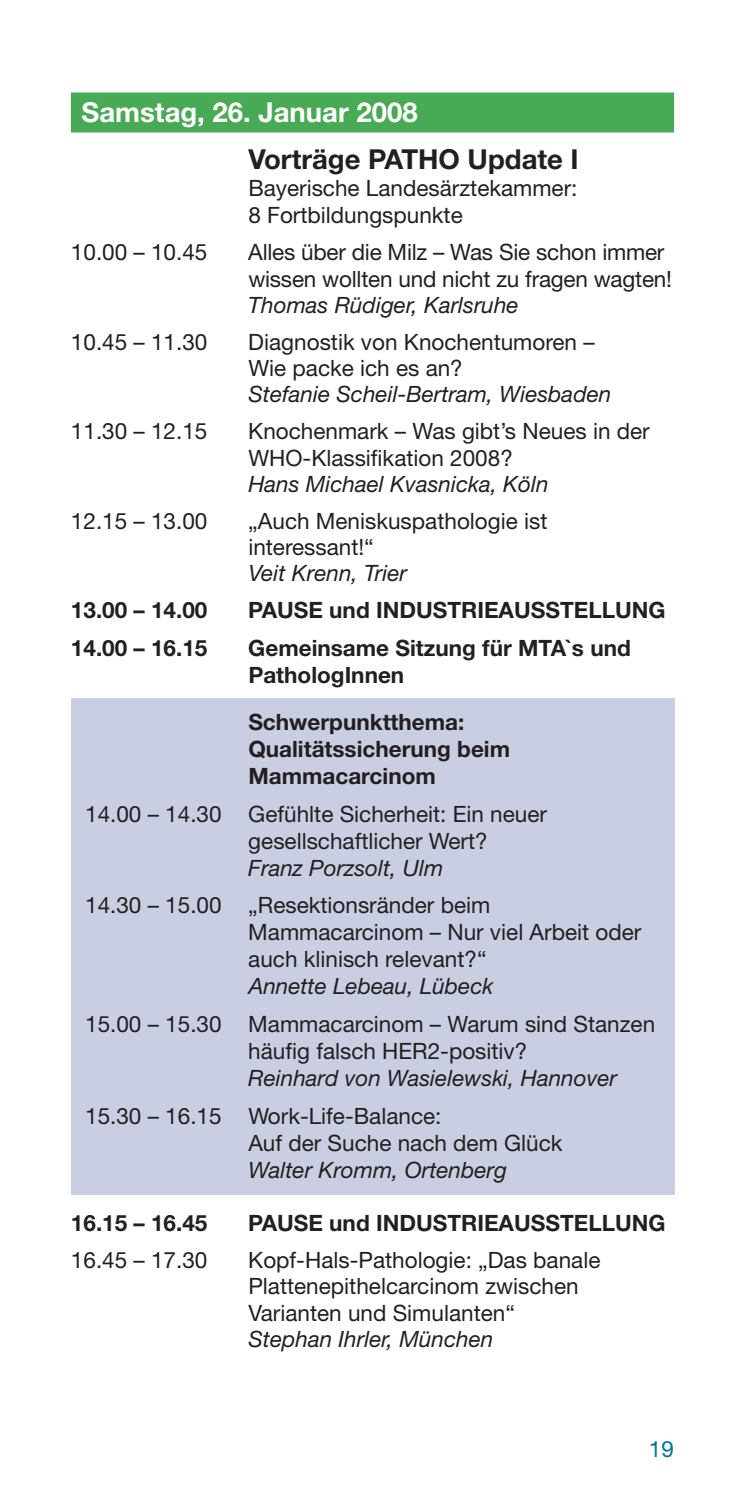
<style>
.page{position:relative;width:745px;height:1489px;background:#fff}
.page>*{position:absolute;margin:0;border:0;box-sizing:border-box;transform-origin:0 0}
.t1{font:700 27.5px "Helvetica Neue";color:#fff}
.t2{font:700 27.5px "Helvetica Neue";color:#231f20}
.t3{font:22.5px/27px "Helvetica Neue";color:#231f20}
.t4{font:italic 22.5px "Helvetica Neue";color:#231f20}
.t5{font:700 22.5px/27px "Helvetica Neue";color:#231f20}
.t6{font:22.5px "Helvetica Neue";color:#00769c}
</style>
<div class="page">
<div style="left:71px;top:92px;width:602px;height:40px;background:#48aa54"></div>
<div style="left:71px;top:698px;width:602px;height:496px;background:#cacee2"></div>
<p class="t1" style="left:81px;top:95px;width:337px">Samstag, 26. Januar 2008</p>
<p class="t2" style="left:248px;top:143px;width:332px">Vorträge PATHO Update I</p>
<p class="t3" style="left:248px;top:175px;width:330px">Bayerische Landesärztekammer:<br>8 Fortbildungspunkte</p>
<p class="t3" style="left:71px;top:238px;width:138px">10.00 – 10.45</p>
<p class="t3" style="left:248px;top:239px;width:425px;line-height:26.2px">Alles über die Milz – Was Sie schon immer wissen wollten und nicht zu fragen wagten!</p>
<p class="t4" style="left:248px;top:291px;width:272px">Thomas Rüdiger, Karlsruhe</p>
<p class="t3" style="left:71px;top:328px;width:138px">10.45 – 11.30</p>
<p class="t3" style="left:248px;top:328px;width:347px;line-height:26.2px">Diagnostik von Knochentumoren –<br>Wie packe ich es an?</p>
<p class="t4" style="left:248px;top:381px;width:364px">Stefanie Scheil-Bertram, Wiesbaden</p>
<p class="t3" style="left:71px;top:417px;width:138px">11.30 – 12.15</p>
<p class="t3" style="left:248px;top:418px;width:402px;line-height:26.2px">Knochenmark – Was gibt’s Neues in der<br>WHO-Klassifikation 2008?</p>
<p class="t4" style="left:248px;top:470px;width:302px">Hans Michael Kvasnicka, Köln</p>
<p class="t3" style="left:71px;top:507px;width:138px">12.15 – 13.00</p>
<p class="t3" style="left:248px;top:507px;width:300px;line-height:26.2px">„Auch Meniskuspathologie ist interessant!“</p>
<p class="t4" style="left:248px;top:559px;width:160px">Veit Krenn, Trier</p>
<p class="t5" style="left:71px;top:596px;width:138px">13.00 – 14.00</p>
<p class="t5" style="left:248px;top:596px;width:418px">PAUSE und INDUSTRIEAUSSTELLUNG</p>
<p class="t5" style="left:71px;top:633px;width:138px">14.00 – 16.15</p>
<p class="t5" style="left:248px;top:633px;width:384px">Gemeinsame Sitzung für MTA`s und<br>PathologInnen</p>
<p class="t5" style="left:248px;top:707px;width:263px">Schwerpunktthema:<br>Qualitätssicherung beim<br>Mammacarcinom</p>
<p class="t3" style="left:248px;top:799px;width:300px;text-indent:-163px">14.00 – 14.30 Gefühlte Sicherheit: Ein neuer gesellschaftlicher Wert?</p>
<p class="t4" style="left:248px;top:854px;width:196px">Franz Porzsolt, Ulm</p>
<p class="t3" style="left:248px;top:891px;width:394px;text-indent:-163px">14.30 – 15.00 „Resektionsränder beim<br>Mammacarcinom – Nur viel Arbeit oder auch klinisch relevant?“</p>
<p class="t4" style="left:248px;top:972px;width:246px">Annette Lebeau, Lübeck</p>
<p class="t3" style="left:248px;top:1010px;width:408px;text-indent:-163px">15.00 – 15.30 Mammacarcinom – Warum sind Stanzen häufig falsch HER2-positiv?</p>
<p class="t4" style="left:248px;top:1064px;width:370px">Reinhard von Wasielewski, Hannover</p>
<p class="t3" style="left:248px;top:1101px;width:315px;text-indent:-163px">15.30 – 16.15 Work-Life-Balance:<br>Auf der Suche nach dem Glück</p>
<p class="t4" style="left:248px;top:1155px;width:260px">Walter Kromm, Ortenberg</p>
<p class="t5" style="left:71px;top:1208px;width:138px">16.15 – 16.45</p>
<p class="t5" style="left:248px;top:1208px;width:418px">PAUSE und INDUSTRIEAUSSTELLUNG</p>
<p class="t3" style="left:71px;top:1246px;width:138px">16.45 – 17.30</p>
<p class="t3" style="left:248px;top:1246px;width:353px;line-height:26.2px">Kopf-Hals-Pathologie: „Das banale<br>Plattenepithelcarcinom zwischen<br>Varianten und Simulanten“</p>
<p class="t4" style="left:248px;top:1325px;width:246px">Stephan Ihrler, München</p>
<p class="t6" style="left:648px;top:1435px;width:27px">19</p>
</div>
